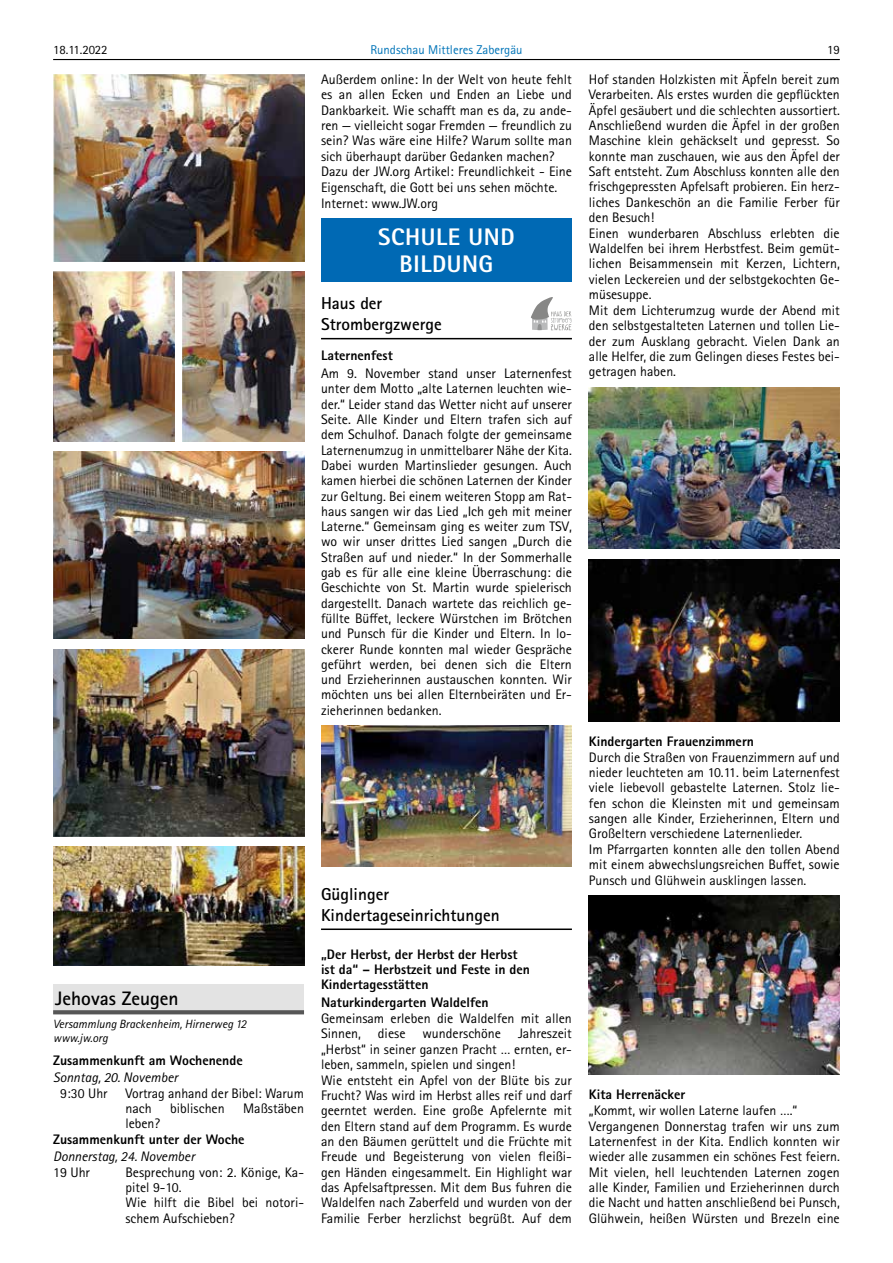
<style>
.page{position:relative;width:893px;height:1263px;background:#fff}
.page>*{position:absolute;margin:0;border:0;box-sizing:border-box;transform-origin:0 0}
.t1{font:800 24px/26.2px "Agfa Rotis Sans Serif";letter-spacing:.025em;color:#fff;text-align:center}
.t2{font:700 19.5px "Agfa Rotis Sans Serif";color:#000}
.t3{font:700 17.25px/20.7px "Agfa Rotis Sans Serif";color:#000}
.t4{font:700 17.25px/20.7px "Rotis Sans Serif W1 G";color:#000}
.t5{font:13.8px/15.5px "Rotis Sans Serif W1 G";color:#000}
.t6{font:800 13.8px/15.3px "Rotis Sans Serif W1 G";color:#000}
.t7{font:italic 13.8px "Rotis Sans Serif W1 G";color:#000}
.t8{font:12.75px "Rotis Sans Serif W1 G";color:#0074b8}
.t9{font:12.75px "Rotis Sans Serif W1 G";color:#000}
.t10{font:italic 12px/13.5px "Agfa Rotis Sans Serif";color:#000}
</style>
<div class="page">
<hr style="left:53px;top:59px;width:787px;height:1px;background:#000">
<img style="left:53px;top:74px;width:251px;height:187px">
<img style="left:53px;top:272px;width:121px;height:170px">
<img style="left:183px;top:272px;width:121px;height:170px">
<img style="left:53px;top:452px;width:251px;height:187px">
<img style="left:53px;top:649px;width:251px;height:187px">
<img style="left:53px;top:846px;width:251px;height:119px">
<div style="left:53px;top:984px;width:251px;height:30px;background:#e3e3e3"></div>
<svg style="left:53px;top:1010px;width:251px;height:4px"></svg>
<div style="left:321px;top:218px;width:251px;height:64px;background:#0069b4"></div>
<hr style="left:321px;top:338px;width:251px;height:1px;background:#000">
<svg style="left:531px;top:297px;width:40px;height:33px"></svg>
<img style="left:321px;top:725px;width:251px;height:141px">
<hr style="left:321px;top:928px;width:251px;height:2px;background:#000">
<img style="left:589px;top:387px;width:251px;height:162px">
<img style="left:589px;top:559px;width:251px;height:162px">
<img style="left:589px;top:895px;width:251px;height:179px">
<p class="t9" style="left:53px;top:42px;width:56px">18.11.2022</p>
<p class="t8" style="left:370px;top:42px;width:154px">Rundschau Mittleres Zabergäu</p>
<p class="t9" style="left:827px;top:42px;width:14px">19</p>
<h2 class="t2" style="left:55px;top:986px;width:125px">Jehovas Zeugen</h2>
<p class="t10" style="left:53px;top:1017px;width:195px">Versammlung Brackenheim, Hirnerweg 12 www.jw.org</p>
<p class="t6" style="left:53px;top:1052px;width:191px">Zusammenkunft am Wochenende</p>
<p class="t7" style="left:53px;top:1069px;width:126px">Sonntag, 20. November</p>
<p class="t5" style="left:60px;top:1085px;width:49px">9:30 Uhr</p>
<p class="t5" style="left:125px;top:1085px;width:180px">Vortrag anhand der Bibel: Warum nach</p>
<p class="t5" style="left:170px;top:1100px;width:56px">biblischen</p>
<p class="t5" style="left:243px;top:1100px;width:62px">Maßstäben</p>
<p class="t5" style="left:125px;top:1116px;width:36px">leben?</p>
<p class="t6" style="left:53px;top:1131px;width:193px">Zusammenkunft unter der Woche</p>
<p class="t7" style="left:53px;top:1148px;width:143px">Donnerstag, 24. November</p>
<p class="t5" style="left:53px;top:1164px;width:38px">19 Uhr</p>
<p class="t5" style="left:125px;top:1164px;width:180px">Besprechung von: 2. Könige, Ka&shy;pitel 9-10.<br>Wie hilft die Bibel bei notori&shy;schem Aufschieben?</p>
<p class="t5" style="left:321px;top:72px;width:252px">Außerdem online: In der Welt von heute fehlt es an allen Ecken und Enden an Liebe und Dankbarkeit. Wie schafft man es da, zu ande&shy;ren — vielleicht sogar Fremden — freundlich zu sein? Was wäre eine Hilfe? Warum sollte man sich überhaupt darüber Gedanken machen?<br>Dazu der JW.org Artikel: Freundlichkeit - Eine Eigenschaft, die Gott bei uns sehen möchte.<br>Internet: www.JW.org</p>
<h1 class="t1" style="left:378px;top:224px;width:138px">SCHULE UND<br>BILDUNG</h1>
<p class="t4" style="left:321px;top:293px;width:122px">Haus der<br>Strombergzwerge</p>
<p class="t6" style="left:321px;top:348px;width:73px">Laternenfest</p>
<p class="t5" style="left:321px;top:366px;width:252px;text-align:justify">Am 9. November stand unser Laternenfest unter dem Motto „alte Laternen leuchten wie&shy;der.“ Leider stand das Wetter nicht auf unserer Seite. Alle Kinder und Eltern trafen sich auf dem Schulhof. Danach folgte der gemeinsame Laternenumzug in unmittelbarer Nähe der Kita.<br>Dabei wurden Martinslieder gesungen. Auch kamen hierbei die schönen Laternen der Kinder zur Geltung. Bei einem weiteren Stopp am Rat&shy;haus sangen wir das Lied „Ich geh mit meiner Laterne.“ Gemeinsam ging es weiter zum TSV, wo wir unser drittes Lied sangen „Durch die Straßen auf und nieder.“ In der Sommerhalle gab es für alle eine kleine Überraschung: die Geschichte von St. Martin wurde spielerisch dargestellt. Danach wartete das reichlich ge&shy;füllte Büffet, leckere Würstchen im Brötchen und Punsch für die Kinder und Eltern. In lo&shy;ckerer Runde konnten mal wieder Gespräche geführt werden, bei denen sich die Eltern und Erzieherinnen austauschen konnten. Wir möchten uns bei allen Elternbeiräten und Er&shy;zieherinnen bedanken.</p>
<p class="t3" style="left:321px;top:884px;width:180px">Güglinger<br>Kindertageseinrichtungen</p>
<p class="t6" style="left:321px;top:946px;width:211px">„Der Herbst, der Herbst der Herbst ist da“ – Herbstzeit und Feste in den<br>Kindertagesstätten</p>
<p class="t6" style="left:321px;top:995px;width:169px">Naturkindergarten Waldelfen</p>
<p class="t5" style="left:321px;top:1011px;width:252px">Gemeinsam erleben die Waldelfen mit allen Sinnen, diese wunderschöne Jahreszeit „Herbst“ in seiner ganzen Pracht … ernten, er&shy;leben, sammeln, spielen und singen!<br>Wie entsteht ein Apfel von der Blüte bis zur Frucht? Was wird im Herbst alles reif und darf geerntet werden. Eine große Apfelernte mit den Eltern stand auf dem Programm. Es wurde an den Bäumen gerüttelt und die Früchte mit Freude und Begeisterung von vielen fleißi&shy;gen Händen eingesammelt. Ein Highlight war das Apfelsaftpressen. Mit dem Bus fuhren die Waldelfen nach Zaberfeld und wurden von der Familie Ferber herzlichst begrüßt. Auf dem</p>
<p class="t5" style="left:589px;top:72px;width:252px">Hof standen Holzkisten mit Äpfeln bereit zum Verarbeiten. Als erstes wurden die gepflückten Äpfel gesäubert und die schlechten aussortiert.<br>Anschließend wurden die Äpfel in der großen Maschine klein gehäckselt und gepresst. So konnte man zuschauen, wie aus den Äpfel der Saft entsteht. Zum Abschluss konnten alle den frischgepressten Apfelsaft probieren. Ein herz&shy;liches Dankeschön an die Familie Ferber für den Besuch!<br>Einen wunderbaren Abschluss erlebten die Waldelfen bei ihrem Herbstfest. Beim gemüt&shy;lichen Beisammensein mit Kerzen, Lichtern, vielen Leckereien und der selbstgekochten Ge&shy;müsesuppe.<br>Mit dem Lichterumzug wurde der Abend mit den selbstgestalteten Laternen und tollen Lie&shy;der zum Ausklang gebracht. Vielen Dank an alle Helfer, die zum Gelingen dieses Festes bei&shy;getragen haben.</p>
<p class="t6" style="left:589px;top:733px;width:167px">Kindergarten Frauenzimmern</p>
<p class="t5" style="left:589px;top:749px;width:252px">Durch die Straßen von Frauenzimmern auf und nieder leuchteten am 10.11. beim Laternenfest viele liebevoll gebastelte Laternen. Stolz lie&shy;fen schon die Kleinsten mit und gemeinsam sangen alle Kinder, Erzieherinnen, Eltern und Großeltern verschiedene Laternenlieder.<br>Im Pfarrgarten konnten alle den tollen Abend mit einem abwechslungsreichen Buffet, sowie Punsch und Glühwein ausklingen lassen.</p>
<p class="t6" style="left:589px;top:1086px;width:98px">Kita Herrenäcker</p>
<p class="t5" style="left:589px;top:1102px;width:252px">„Kommt, wir wollen Laterne laufen ….“ Vergangenen Donnerstag trafen wir uns zum Laternenfest in der Kita. Endlich konnten wir wieder alle zusammen ein schönes Fest feiern.<br>Mit vielen, hell leuchtenden Laternen zogen alle Kinder, Familien und Erzieherinnen durch die Nacht und hatten anschließend bei Punsch, Glühwein, heißen Würsten und Brezeln eine</p>
</div>
